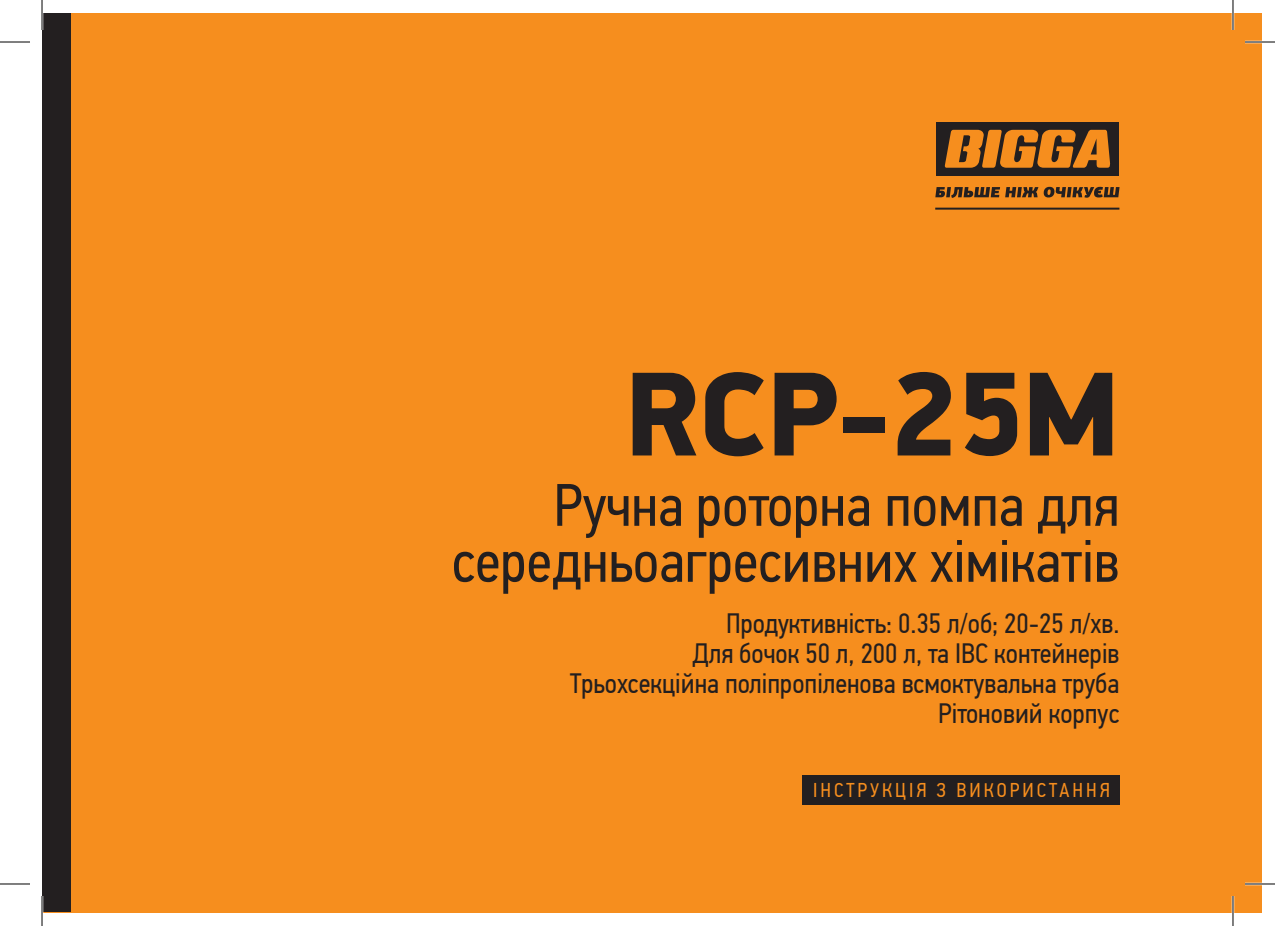
<style>
.page{position:relative;width:1275px;height:926px;background:#fff}
.page>*{position:absolute;margin:0;border:0;box-sizing:border-box;transform-origin:0 0}
.t1{font:900 120px "PF Din Display Pro";color:#231f20}
.t2{font:60px/56px "PF Din Text Cond Pro";color:#231f20;text-align:right}
.t3{font:28px/30px "PF Din Text Cond Pro";color:#231f20;text-align:right}
.t4{font:20px "PF Din Text Cond Pro";letter-spacing:.15em;color:#f68e1e}
</style>
<div class="page">
<div style="left:42px;top:13px;width:1219px;height:899px;background:#f68e1e"></div>
<div style="left:42px;top:14px;width:28px;height:898px;background:#231f20"></div>
<svg style="left:935px;top:187px;width:184px;height:11px"></svg>
<div style="left:936px;top:122px;width:182px;height:53px;background:#231f20"></div>
<svg style="left:944px;top:130px;width:166px;height:38px"></svg>
<hr style="left:935px;top:208px;width:184px;height:2px;background:#231f20">
<div style="left:802px;top:775px;width:317px;height:30px;background:#231f20"></div>
<hr style="left:1245px;top:41px;width:30px;height:2px;background:#fff">
<hr style="left:1245px;top:883px;width:30px;height:2px;background:#fff">
<hr style="left:1231px;top:0;width:3px;height:30px;background:#fff">
<hr style="left:1231px;top:896px;width:3px;height:30px;background:#fff">
<hr style="left:0;top:42px;width:30px;height:1px;background:#000">
<hr style="left:1245px;top:42px;width:30px;height:1px;background:#000">
<hr style="left:0;top:884px;width:30px;height:1px;background:#000">
<hr style="left:1245px;top:884px;width:30px;height:1px;background:#000">
<hr style="left:42px;top:0;width:1px;height:30px;background:#000">
<hr style="left:42px;top:896px;width:1px;height:30px;background:#000">
<hr style="left:1232px;top:0;width:1px;height:30px;background:#000">
<hr style="left:1232px;top:896px;width:1px;height:30px;background:#000">
<h1 class="t1" style="left:625px;top:341px;width:495px">RCP-25M</h1>
<h2 class="t2" style="left:452px;top:477px;width:669px">Ручна роторна помпа для середньоагресивних хімікатів</h2>
<p class="t3" style="left:570px;top:609px;width:551px">Продуктивність: 0.35 л/об; 20-25 л/хв.<br>Для бочок 50 л, 200 л, та IBC контейнерів Трьохсекційна поліпропіленова всмоктувальна труба Рітоновий корпус</p>
<p class="t4" style="left:813px;top:778px;width:299px">ІНСТРУКЦІЯ З ВИКОРИСТАННЯ</p>
</div>
